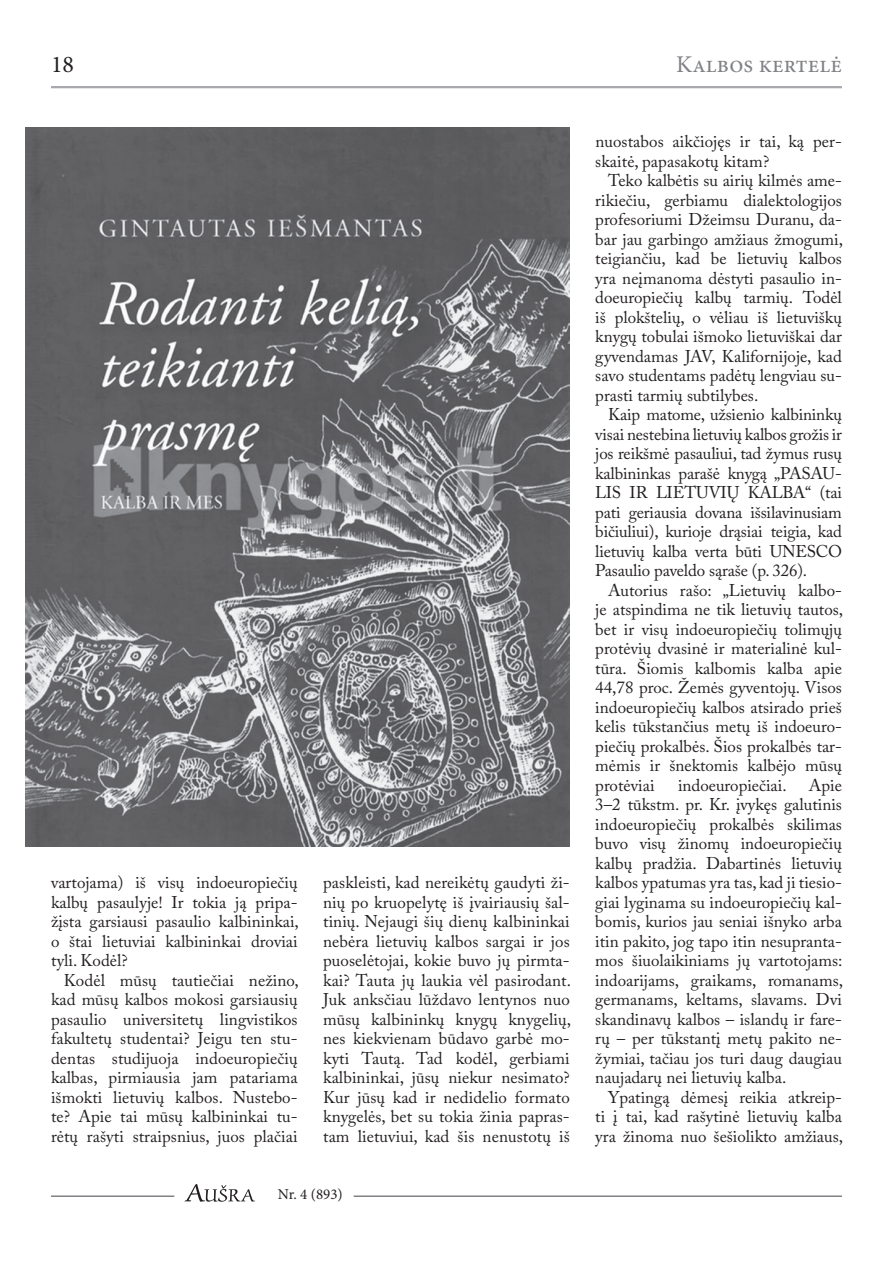
<style>
.page{position:relative;width:893px;height:1263px;background:#fff}
.page>*{position:absolute;margin:0;border:0;box-sizing:border-box;transform-origin:0 0}
.t1{font:24px "Minion Pro";color:#808285}
.t2{font:24px "Minion Pro";color:#231f20}
.t3{font:16.95px/19.5px "Adobe Caslon Pro";color:#231f20;text-align:justify}
.t4{font:16.95px/19.5px "Adobe Caslon Pro";letter-spacing:-.02em;color:#231f20}
.t5{font:15px "Minion Pro";color:#231f20}
</style>
<div class="page">
<svg style="left:184px;top:1184px;width:71px;height:18px"></svg>
<hr style="left:51px;top:86px;width:791px;height:2px;background:#a8a9ad">
<hr style="left:51px;top:1195px;width:123px;height:2px;background:#808285">
<hr style="left:354px;top:1195px;width:488px;height:2px;background:#808285">
<img style="left:26px;top:128px;width:544px;height:718px">
<h1 class="t2" style="left:51px;top:48px;width:25px">18</h1>
<h1 class="t1" style="left:676px;top:48px;width:167px">Kalbos kertelė</h1>
<p class="t3" style="left:51px;top:872px;width:249px">vartojama) iš visų indoeuropiečių kalbų pasaulyje! Ir tokia ją pripa&shy;žįsta garsiausi pasaulio kalbininkai, o štai lietuviai kalbininkai droviai tyli. Kodėl?</p>
<p class="t3" style="left:51px;top:970px;width:249px;text-indent:13px">Kodėl mūsų tautiečiai nežino, kad mūsų kalbos mokosi garsiausių pasaulio universitetų lingvistikos fakultetų studentai? Jeigu ten stu&shy;dentas studijuoja indoeuropiečių kalbas, pirmiausia jam patariama išmokti lietuvių kalbos. Nustebo&shy;te? Apie tai mūsų kalbininkai tu&shy;rėtų rašyti straipsnius, juos plačiai</p>
<p class="t3" style="left:323px;top:872px;width:249px">paskleisti, kad nereikėtų gaudyti ži&shy;nių po kruopelytę iš įvairiausių šal&shy;tinių. Nejaugi šių dienų kalbininkai nebėra lietuvių kalbos sargai ir jos puoselėtojai, kokie buvo jų pirmta&shy;kai? Tauta jų laukia vėl pasirodant.<br>Juk anksčiau lūždavo lentynos nuo mūsų kalbininkų knygų knygelių, nes kiekvienam būdavo garbė mo&shy;kyti Tautą. Tad kodėl, gerbiami kalbininkai, jūsų niekur nesimato?<br>Kur jūsų kad ir nedidelio formato knygelės, bet su tokia žinia papras&shy;tam lietuviui, kad šis nenustotų iš</p>
<p class="t5" style="left:278px;top:1184px;width:66px">Nr. 4 (893)</p>
<p class="t4" style="left:595px;top:131px;width:248px">nuostabos aikčiojęs ir tai, ką per&shy;skaitė, papasakotų kitam?</p>
<p class="t3" style="left:595px;top:170px;width:249px;text-indent:13px">Teko kalbėtis su airių kilmės ame&shy;rikiečiu, gerbiamu dialektologijos profesoriumi Džeimsu Duranu, da&shy;bar jau garbingo amžiaus žmogumi, teigiančiu, kad be lietuvių kalbos yra neįmanoma dėstyti pasaulio in&shy;doeuropiečių kalbų tarmių. Todėl iš plokštelių, o vėliau iš lietuviškų knygų tobulai išmoko lietuviškai dar gyvendamas JAV, Kalifornijoje, kad savo studentams padėtų lengviau su&shy;prasti tarmių subtilybes.</p>
<p class="t3" style="left:595px;top:404px;width:248px;text-indent:13px">Kaip matome, užsienio kalbininkų visai nestebina lietuvių kalbos grožis ir jos reikšmė pasauliui, tad žymus rusų kalbininkas parašė knygą „PASAU-LIS IR LIETUVIŲ KALBA“ (tai pati geriausia dovana išsilavinusiam bičiuliui), kurioje drąsiai teigia, kad lietuvių kalba verta būti UNESCO Pasaulio paveldo sąraše (p. 326).</p>
<p class="t3" style="left:595px;top:580px;width:249px;text-indent:13px">Autorius rašo: „Lietuvių kalbo&shy;je atspindima ne tik lietuvių tautos, bet ir visų indoeuropiečių tolimųjų protėvių dvasinė ir materialinė kul&shy;tūra. Šiomis kalbomis kalba apie 44,78 proc. Žemės gyventojų. Visos indoeuropiečių kalbos atsirado prieš kelis tūkstančius metų iš indoeuro&shy;piečių prokalbės. Šios prokalbės tar&shy;mėmis ir šnektomis kalbėjo mūsų protėviai</p>
<p class="t3" style="left:595px;top:775px;width:249px;text-indent:214px">Apie 3–2 tūkstm. pr. Kr. įvykęs galutinis indoeuropiečių prokalbės skilimas buvo visų žinomų indoeuropiečių kalbų pradžia. Dabartinės lietuvių kalbos ypatumas yra tas, kad ji tiesio&shy;giai lyginama su indoeuropiečių kal&shy;bomis, kurios jau seniai išnyko arba itin pakito, jog tapo itin nesupranta&shy;mos šiuolaikiniams jų vartotojams: indoarijams, graikams, romanams, germanams, keltams, slavams. Dvi skandinavų kalbos – islandų ir fare&shy;rų – per tūkstantį metų pakito ne&shy;žymiai, tačiau jos turi daug daugiau naujadarų nei lietuvių kalba.</p>
<p class="t3" style="left:595px;top:1087px;width:249px;text-indent:13px">Ypatingą dėmesį reikia atkreip&shy;ti į tai, kad rašytinė lietuvių kalba yra žinoma nuo šešiolikto amžiaus,</p>
<p class="t3" style="left:678px;top:775px;width:110px">indoeuropiečiai.</p>
</div>
